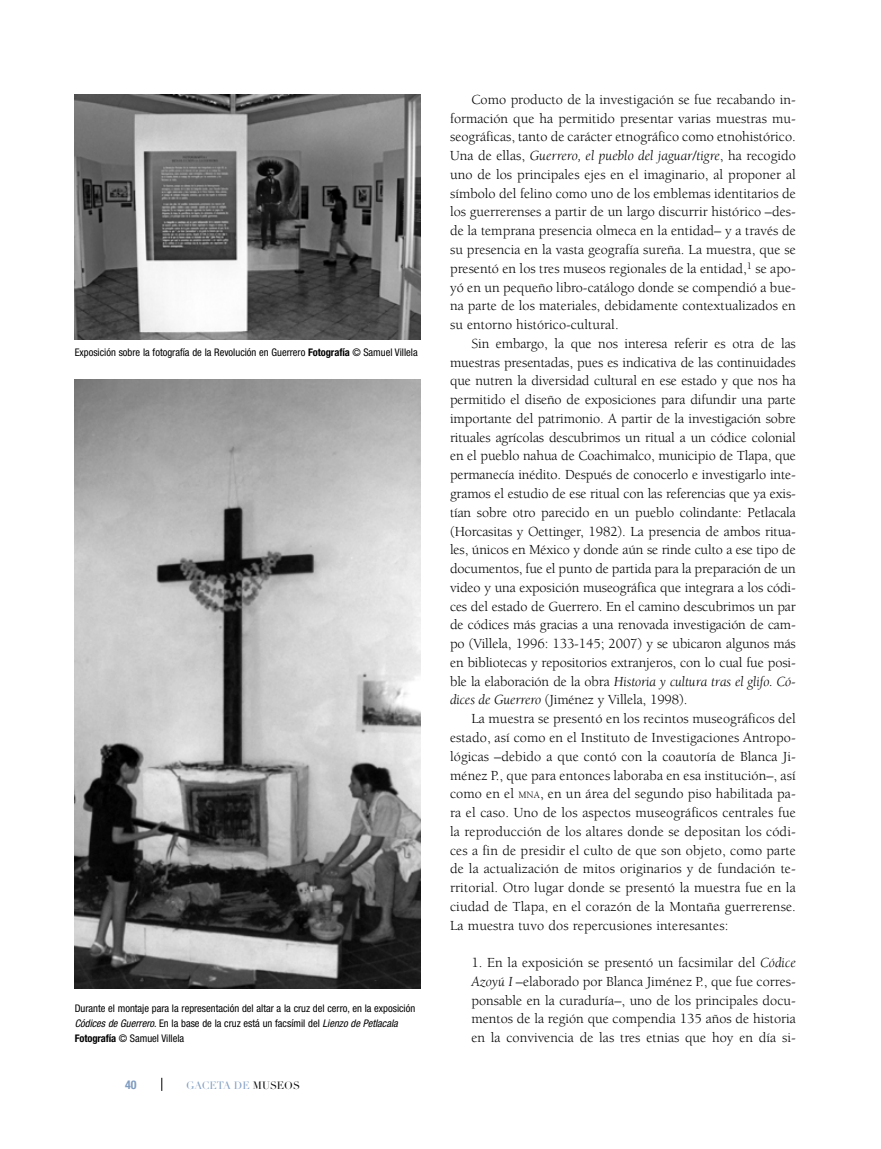
<style>
.page{position:relative;width:881px;height:1149px;background:#fff}
.page>*{position:absolute;margin:0;border:0;box-sizing:border-box;transform-origin:0 0}
.t1{font:14.25px/18.8px "Berkeley";color:#000;text-align:justify}
.t2{font:italic 14.25px "Berkeley";letter-spacing:-.01em;color:#000}
.t3{font:700 condensed 12px "Helvetica Neue";color:#7e9bc0}
.t4{font:condensed 10.5px/15px "Helvetica Neue";color:#000}
.t5{font:10.5px "Didot LH";letter-spacing:-.005em;color:#7e9bc0}
.s1{font-weight:700}
.s2{font-style:italic}
.s3{color:#000}
.s4{font-style:normal}
.s5{font-size:10.05px}
</style>
<div class="page">
<svg style="left:161px;top:1077px;width:1px;height:13px"></svg>
<img style="left:74px;top:94px;width:346px;height:245px">
<img style="left:75px;top:379px;width:345px;height:609px">
<p class="t4" style="left:75px;top:345px;width:344px">Exposición sobre la fotografía de la Revolución en Guerrero <span class="s1">Fotografía</span> © Samuel Villela</p>
<p class="t4" style="left:75px;top:1000px;width:342px">Durante el montaje para la representación del altar a la cruz del cerro, en la exposición<br><span class="s2">Códices de Guerrero</span>. En la base de la cruz está un facsímil del <span class="s2">Lienzo de Petlacala<br></span><span class="s1">Fotografía</span> © Samuel Villela</p>
<p class="t3" style="left:125px;top:1077px;width:13px">40</p>
<p class="t5" style="left:186px;top:1078px;width:115px">GACETA DE <span class="s3">MUSEOS</span></p>
<p class="t1" style="left:471px;top:90px;width:326px">Como producto de la investigación se fue recabando in-</p>
<p class="t1" style="left:450px;top:109px;width:347px">formación que ha permitido presentar varias muestras mu-</p>
<p class="t1" style="left:450px;top:128px;width:347px">seográficas, tanto de carácter etnográfico como etnohistórico.</p>
<p class="t2" style="left:450px;top:148px;width:347px"><span class="s4">Una de ellas,</span> Guerrero, el pueblo del jaguar/tigre<span class="s4">, ha recogido</span></p>
<p class="t1" style="left:450px;top:165px;width:347px">uno de los principales ejes en el imaginario, al proponer al</p>
<p class="t1" style="left:450px;top:184px;width:347px">símbolo del felino como uno de los emblemas identitarios de</p>
<p class="t1" style="left:450px;top:203px;width:347px">los guerrerenses a partir de un largo discurrir histórico –des-</p>
<p class="t1" style="left:450px;top:222px;width:347px">de la temprana presencia olmeca en la entidad– y a través de</p>
<p class="t1" style="left:450px;top:240px;width:347px">su presencia en la vasta geografía sureña. La muestra, que se</p>
<p class="t1" style="left:450px;top:259px;width:347px">presentó en los tres museos regionales de la entidad,<sup>1</sup> se apo-</p>
<p class="t1" style="left:450px;top:278px;width:347px">yó en un pequeño libro-catálogo donde se compendió a bue-</p>
<p class="t1" style="left:450px;top:297px;width:347px">na parte de los materiales, debidamente contextualizados en</p>
<p class="t1" style="left:450px;top:315px;width:170px">su entorno histórico-cultural.</p>
<p class="t1" style="left:471px;top:334px;width:326px">Sin embargo, la que nos interesa referir es otra de las</p>
<p class="t1" style="left:450px;top:353px;width:347px">muestras presentadas, pues es indicativa de las continuidades</p>
<p class="t1" style="left:450px;top:372px;width:347px">que nutren la diversidad cultural en ese estado y que nos ha</p>
<p class="t1" style="left:450px;top:390px;width:347px">permitido el diseño de exposiciones para difundir una parte</p>
<p class="t1" style="left:450px;top:409px;width:347px">importante del patrimonio. A partir de la investigación sobre</p>
<p class="t1" style="left:450px;top:428px;width:347px">rituales agrícolas descubrimos un ritual a un códice colonial</p>
<p class="t1" style="left:450px;top:447px;width:347px">en el pueblo nahua de Coachimalco, municipio de Tlapa, que</p>
<p class="t1" style="left:450px;top:465px;width:347px">permanecía inédito. Después de conocerlo e investigarlo inte-</p>
<p class="t1" style="left:450px;top:484px;width:347px">gramos el estudio de ese ritual con las referencias que ya exis-</p>
<p class="t1" style="left:450px;top:503px;width:347px">tían sobre otro parecido en un pueblo colindante: Petlacala</p>
<p class="t1" style="left:450px;top:522px;width:347px">(Horcasitas y Oettinger, 1982). La presencia de ambos ritua-</p>
<p class="t1" style="left:450px;top:540px;width:347px">les, únicos en México y donde aún se rinde culto a ese tipo de</p>
<p class="t1" style="left:450px;top:559px;width:347px">documentos, fue el punto de partida para la preparación de un</p>
<p class="t1" style="left:450px;top:578px;width:347px">video y una exposición museográfica que integrara a los códi-</p>
<p class="t1" style="left:450px;top:597px;width:347px">ces del estado de Guerrero. En el camino descubrimos un par</p>
<p class="t1" style="left:450px;top:615px;width:347px">de códices más gracias a una renovada investigación de cam-</p>
<p class="t1" style="left:450px;top:634px;width:347px">po (Villela, 1996: 133-145; 2007) y se ubicaron algunos más</p>
<p class="t1" style="left:450px;top:653px;width:347px">en bibliotecas y repositorios extranjeros, con lo cual fue posi-</p>
<p class="t2" style="left:450px;top:673px;width:347px"><span class="s4">ble la elaboración de la obra</span> Historia y cultura tras el glifo. Có-</p>
<p class="t1" style="left:450px;top:690px;width:239px"><span class="s2">dices de Guerrero</span> (Jiménez y Villela, 1998).</p>
<p class="t1" style="left:471px;top:709px;width:326px">La muestra se presentó en los recintos museográficos del</p>
<p class="t1" style="left:450px;top:728px;width:347px">estado, así como en el Instituto de Investigaciones Antropo-</p>
<p class="t1" style="left:450px;top:747px;width:347px">lógicas –debido a que contó con la coautoría de Blanca Ji-</p>
<p class="t1" style="left:450px;top:765px;width:347px">ménez P., que para entonces laboraba en esa institución–, así</p>
<p class="t1" style="left:450px;top:784px;width:347px">como en el <span class="s5">MNA</span>, en un área del segundo piso habilitada pa-</p>
<p class="t1" style="left:450px;top:803px;width:347px">ra el caso. Uno de los aspectos museográficos centrales fue</p>
<p class="t1" style="left:450px;top:822px;width:347px">la reproducción de los altares donde se depositan los códi-</p>
<p class="t1" style="left:450px;top:840px;width:347px">ces a fin de presidir el culto de que son objeto, como parte</p>
<p class="t1" style="left:450px;top:859px;width:347px">de la actualización de mitos originarios y de fundación te-</p>
<p class="t1" style="left:450px;top:878px;width:347px">rritorial. Otro lugar donde se presentó la muestra fue en la</p>
<p class="t1" style="left:450px;top:897px;width:347px">ciudad de Tlapa, en el corazón de la Montaña guerrerense.</p>
<p class="t1" style="left:450px;top:915px;width:280px">La muestra tuvo dos repercusiones interesantes:</p>
<p class="t1" style="left:471px;top:953px;width:326px">1. En la exposición se presentó un facsimilar del <span class="s2">Códice Azoyú I</span> –elaborado por Blanca Jiménez P., que fue corres&shy;ponsable en la curaduría–, uno de los principales docu&shy;mentos de la región que compendia 135 años de historia en la convivencia de las tres etnias que hoy en día si-</p>
</div>
